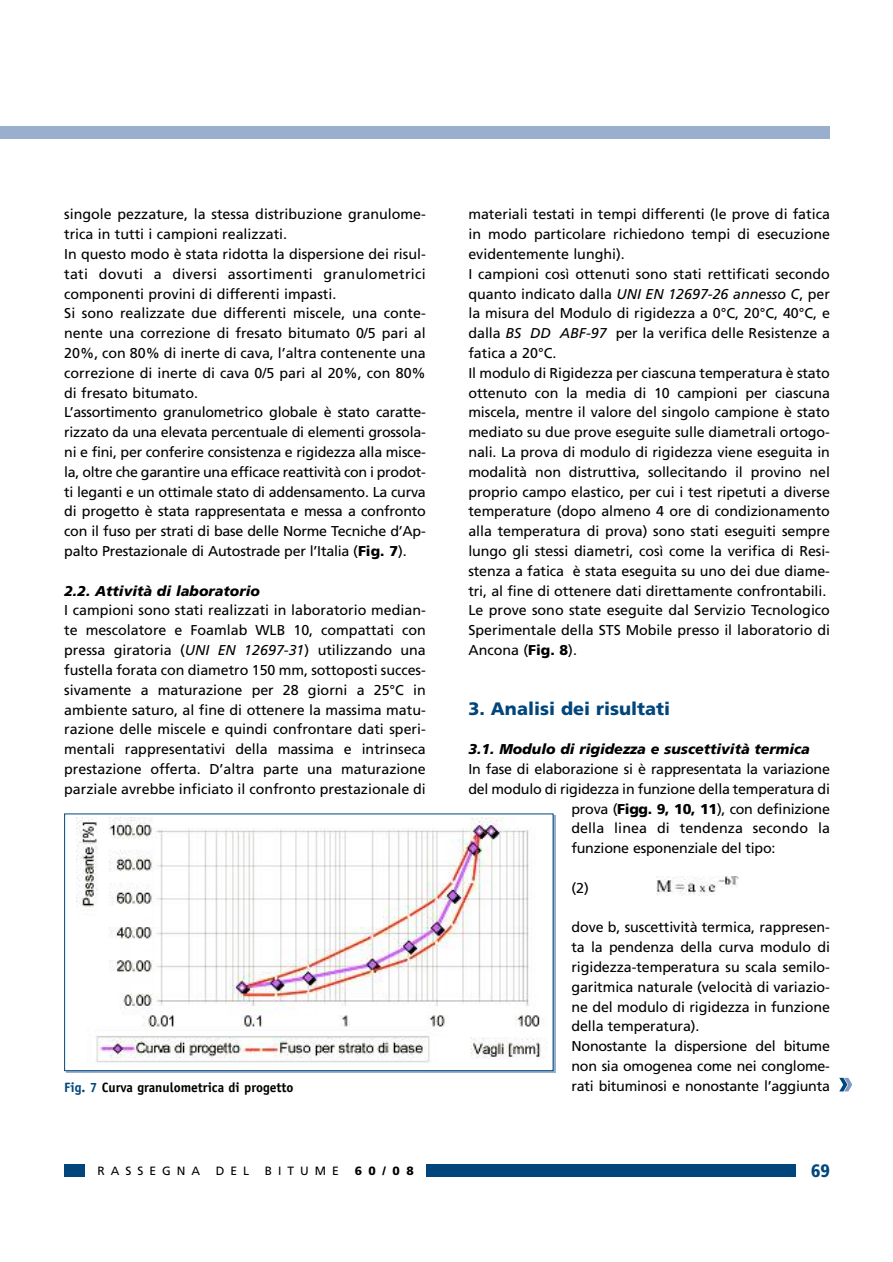
<style>
.page{position:relative;width:893px;height:1262px;background:#fff}
.page>*{position:absolute;margin:0;border:0;box-sizing:border-box;transform-origin:0 0}
.t1{font:900 18px "Frutiger";color:#00467c}
.t2{font:900 condensed 18px "Frutiger";color:#00467c}
.t3{font:14.25px/19.8px "Frutiger";letter-spacing:-.005em;color:#000}
.t4{font:italic 900 14.25px "Frutiger";color:#000}
.t5{font:700 13.5px "Officina Sans";color:#000}
.t6{font:12px "Frutiger";letter-spacing:.5em;color:#000}
.t7{font:900 12px "Frutiger";color:#000}
.s1{font-weight:900}
.s2{font-style:italic}
.s3{color:#00467c}
</style>
<div class="page">
<div style="left:64px;top:1164px;width:732px;height:12px;background:#00467c"></div>
<div style="left:85px;top:1159px;width:341px;height:24px;background:#fff"></div>
<div style="left:0;top:126px;width:830px;height:13px;background:#9aaecd"></div>
<svg style="left:839px;top:1077px;width:13px;height:14px"></svg>
<img style="left:76px;top:818px;width:465px;height:245px">
<div style="left:64px;top:813px;width:489px;height:258px;border:1px solid #00467c"></div>
<img style="left:657px;top:876px;width:82px;height:19px">
<p class="t3" style="left:64px;top:204px;width:363px">singole pezzature, la stessa distribuzione granulome&shy;trica in tutti i campioni realizzati.<br>In questo modo è stata ridotta la dispersione dei risul&shy;tati dovuti a diversi assortimenti granulometrici componenti provini di differenti impasti.<br>Si sono realizzate due differenti miscele, una conte&shy;nente una correzione di fresato bitumato 0/5 pari al 20%, con 80% di inerte di cava, l’altra contenente una correzione di inerte di cava 0/5 pari al 20%, con 80% di fresato bitumato.<br>L’assortimento granulometrico globale è stato caratte&shy;rizzato da una elevata percentuale di elementi grossola&shy;ni e fini, per conferire consistenza e rigidezza alla misce&shy;la, oltre che garantire una efficace reattività con i prodot&shy;ti leganti e un ottimale stato di addensamento. La curva di progetto è stata rappresentata e messa a confronto con il fuso per strati di base delle Norme Tecniche d’Ap&shy;palto Prestazionale di Autostrade per l’Italia (<span class="s1">Fig. 7</span>).</p>
<p class="t4" style="left:64px;top:582px;width:197px">2.2. Attività di laboratorio</p>
<p class="t3" style="left:64px;top:600px;width:363px;text-align:justify">I campioni sono stati realizzati in laboratorio median&shy;te mescolatore e Foamlab WLB 10, compattati con pressa giratoria (<span class="s2">UNI EN 12697-31</span>) utilizzando una fustella forata con diametro 150 mm, sottoposti succes&shy;sivamente a maturazione per 28 giorni a 25°C in ambiente saturo, al fine di ottenere la massima matu&shy;razione delle miscele e quindi confrontare dati speri&shy;mentali rappresentativi della massima e intrinseca prestazione offerta. D’altra parte una maturazione parziale avrebbe inficiato il confronto prestazionale di</p>
<p class="t3" style="left:468px;top:204px;width:363px">materiali testati in tempi differenti (le prove di fatica in modo particolare richiedono tempi di esecuzione evidentemente lunghi).<br>I campioni così ottenuti sono stati rettificati secondo quanto indicato dalla <span class="s2">UNI EN 12697-26 annesso C</span>, per la misura del Modulo di rigidezza a 0°C, 20°C, 40°C, e dalla <span class="s2">BS DD ABF-97</span> per la verifica delle Resistenze a fatica a 20°C.<br>Il modulo di Rigidezza per ciascuna temperatura è stato ottenuto con la media di 10 campioni per ciascuna miscela, mentre il valore del singolo campione è stato mediato su due prove eseguite sulle diametrali ortogo&shy;nali. La prova di modulo di rigidezza viene eseguita in modalità non distruttiva, sollecitando il provino nel proprio campo elastico, per cui i test ripetuti a diverse temperature (dopo almeno 4 ore di condizionamento alla temperatura di prova) sono stati eseguiti sempre lungo gli stessi diametri, così come la verifica di Resi&shy;stenza a fatica è stata eseguita su uno dei due diame&shy;tri, al fine di ottenere dati direttamente confrontabili.<br>Le prove sono state eseguite dal Servizio Tecnologico Sperimentale della STS Mobile presso il laboratorio di Ancona (<span class="s1">Fig. 8</span>).</p>
<p class="t1" style="left:468px;top:697px;width:203px">3. Analisi dei risultati</p>
<p class="t4" style="left:468px;top:740px;width:343px">3.1. Modulo di rigidezza e suscettività termica</p>
<p class="t3" style="left:468px;top:759px;width:363px">In fase di elaborazione si è rappresentata la variazione</p>
<p class="t3" style="left:468px;top:779px;width:363px">del modulo di rigidezza in funzione della temperatura di</p>
<p class="t3" style="left:571px;top:798px;width:260px">prova (<span class="s1">Figg. 9, 10, 11</span>), con definizione</p>
<p class="t3" style="left:571px;top:818px;width:260px">della linea di tendenza secondo la</p>
<p class="t3" style="left:571px;top:838px;width:205px">funzione esponenziale del tipo:</p>
<p class="t3" style="left:571px;top:878px;width:19px">(2)</p>
<p class="t3" style="left:571px;top:917px;width:260px">dove b, suscettività termica, rappresen&shy;ta la pendenza della curva modulo di rigidezza-temperatura su scala semilo&shy;garitmica naturale (velocità di variazio&shy;ne del modulo di rigidezza in funzione della temperatura).<br>Nonostante la dispersione del bitume non sia omogenea come nei conglome-</p>
<p class="t5" style="left:64px;top:1078px;width:231px"><span class="s3">Fig. 7</span> Curva granulometrica di progetto</p>
<p class="t3" style="left:571px;top:1076px;width:260px">rati bituminosi e nonostante l’aggiunta</p>
<p class="t6" style="left:97px;top:1163px;width:104px">RASSEGNA</p>
<p class="t6" style="left:216px;top:1163px;width:35px">DEL</p>
<p class="t6" style="left:265px;top:1163px;width:76px">BITUME</p>
<p class="t7" style="left:354px;top:1163px;width:61px">60/08</p>
<p class="t2" style="left:811px;top:1159px;width:20px">69</p>
</div>
